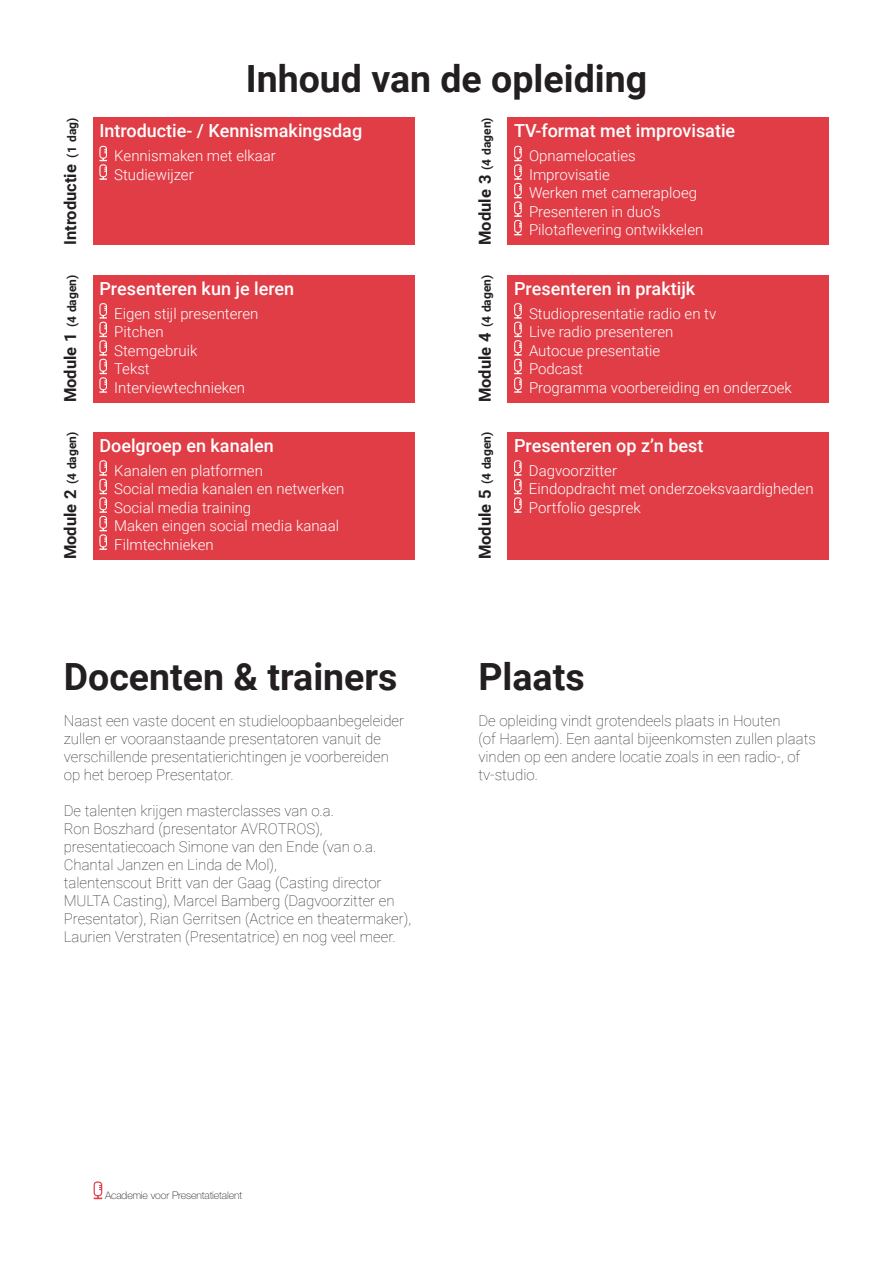
<style>
.page{position:relative;width:893px;height:1263px;background:#fff}
.page>*{position:absolute;margin:0;border:0;box-sizing:border-box;transform-origin:0 0}
.t1{font:700 37.5px "Roboto";color:#231f20}
.t2{font:500 18px "Roboto";color:#fff}
.t3{font:700 16.5px "Roboto";color:#231f20}
.t4{font:100 15px/18px "Roboto";color:#231f20}
.t5{font:300 15px "Roboto";color:#fff}
.t6{font:700 12px "Roboto";color:#231f20}
.t7{font:100 10.5px "Helvetica Neue LT Std";letter-spacing:-.01em;color:#231f20}
.s1{font-size:16.5px}
.s2{font-size:12px}
</style>
<div class="page">
<svg style="left:94px;top:1181px;width:8px;height:18px"></svg>
<div style="left:508px;top:117px;width:321px;height:128px;background:#e03d46"></div>
<svg style="left:514px;top:146px;width:8px;height:89px"></svg>
<div style="left:508px;top:275px;width:321px;height:127px;background:#e03d46"></div>
<svg style="left:514px;top:303px;width:8px;height:90px"></svg>
<div style="left:93px;top:117px;width:322px;height:128px;background:#e03d46"></div>
<svg style="left:99px;top:146px;width:8px;height:34px"></svg>
<div style="left:93px;top:432px;width:322px;height:127px;background:#e03d46"></div>
<svg style="left:99px;top:460px;width:8px;height:90px"></svg>
<div style="left:508px;top:432px;width:321px;height:127px;background:#e03d46"></div>
<svg style="left:514px;top:460px;width:8px;height:53px"></svg>
<div style="left:93px;top:275px;width:322px;height:127px;background:#e03d46"></div>
<svg style="left:99px;top:303px;width:8px;height:90px"></svg>
<p class="t1" style="left:246px;top:52px;width:403px">Inhoud van de opleiding</p>
<p class="t6" style="left:478px;top:245px;width:129px;rotate:-90deg"><span class="s1">Module 3</span> (4 dagen)</p>
<p class="t6" style="left:478px;top:402px;width:129px;rotate:-90deg"><span class="s1">Module 4</span> (4 dagen)</p>
<p class="t3" style="left:59px;top:245px;width:129px;rotate:-90deg">Introductie <span class="s2">(1 dag)</span></p>
<p class="t6" style="left:63px;top:402px;width:129px;rotate:-90deg"><span class="s1">Module 1</span> (4 dagen)</p>
<p class="t6" style="left:63px;top:559px;width:129px;rotate:-90deg"><span class="s1">Module 2</span> (4 dagen)</p>
<p class="t6" style="left:478px;top:559px;width:129px;rotate:-90deg"><span class="s1">Module 5</span> (4 dagen)</p>
<p class="t2" style="left:99px;top:118px;width:264px">Introductie- / Kennismakingsdag</p>
<p class="t5" style="left:114px;top:145px;width:163px">Kennismaken met elkaar</p>
<p class="t5" style="left:114px;top:164px;width:81px">Studiewijzer</p>
<p class="t2" style="left:99px;top:276px;width:196px">Presenteren kun je leren</p>
<p class="t5" style="left:114px;top:303px;width:146px">Eigen stijl presenteren</p>
<p class="t5" style="left:114px;top:321px;width:51px">Pitchen</p>
<p class="t5" style="left:114px;top:340px;width:85px">Stemgebruik</p>
<p class="t5" style="left:114px;top:358px;width:37px">Tekst</p>
<p class="t5" style="left:114px;top:377px;width:132px">Interviewtechnieken</p>
<p class="t2" style="left:99px;top:433px;width:176px">Doelgroep en kanalen</p>
<p class="t5" style="left:114px;top:460px;width:150px">Kanalen en platformen</p>
<p class="t5" style="left:114px;top:478px;width:232px">Social media kanalen en netwerken</p>
<p class="t5" style="left:114px;top:497px;width:138px">Social media training</p>
<p class="t5" style="left:114px;top:515px;width:226px">Maken eingen social media kanaal</p>
<p class="t5" style="left:114px;top:534px;width:101px">Filmtechnieken</p>
<p class="t2" style="left:514px;top:118px;width:223px">TV-format met improvisatie</p>
<p class="t5" style="left:529px;top:145px;width:108px">Opnamelocaties</p>
<p class="t5" style="left:529px;top:164px;width:82px">Improvisatie</p>
<p class="t5" style="left:529px;top:182px;width:170px">Werken met cameraploeg</p>
<p class="t5" style="left:529px;top:201px;width:133px">Presenteren in duo’s</p>
<p class="t5" style="left:529px;top:220px;width:176px">Pilotaflevering ontwikkelen</p>
<p class="t2" style="left:514px;top:276px;width:183px">Presenteren in praktijk</p>
<p class="t5" style="left:529px;top:303px;width:189px">Studiopresentatie radio en tv</p>
<p class="t5" style="left:529px;top:321px;width:146px">Live radio presenteren</p>
<p class="t5" style="left:529px;top:340px;width:133px">Autocue presentatie</p>
<p class="t5" style="left:529px;top:358px;width:56px">Podcast</p>
<p class="t5" style="left:529px;top:377px;width:264px">Programma voorbereiding en onderzoek</p>
<p class="t2" style="left:514px;top:433px;width:191px">Presenteren op z’n best</p>
<p class="t5" style="left:529px;top:460px;width:90px">Dagvoorzitter</p>
<p class="t5" style="left:529px;top:478px;width:286px">Eindopdracht met onderzoeksvaardigheden</p>
<p class="t5" style="left:529px;top:497px;width:113px">Portfolio gesprek</p>
<p class="t1" style="left:64px;top:650px;width:335px">Docenten &amp; trainers</p>
<p class="t4" style="left:64px;top:711px;width:342px">Naast een vaste docent en studieloopbaanbegeleider zullen er vooraanstaande presentatoren vanuit de verschillende presentatierichtingen je voorbereiden</p>
<p class="t4" style="left:64px;top:765px;width:171px">op het beroep Presentator.</p>
<p class="t4" style="left:64px;top:801px;width:272px">De talenten krijgen masterclasses van o.a.</p>
<p class="t4" style="left:64px;top:819px;width:260px">Ron Boszhard (presentator AVROTROS),</p>
<p class="t4" style="left:64px;top:837px;width:314px">presentatiecoach Simone van den Ende (van o.a.<br>Chantal Janzen en Linda de Mol),</p>
<p class="t4" style="left:64px;top:873px;width:349px">talentenscout Britt van der Gaag (Casting director MULTA Casting), Marcel Bamberg (Dagvoorzitter en Presentator), Rian Gerritsen (Actrice en theatermaker), Laurien Verstraten (Presentatrice) en nog veel meer.</p>
<p class="t1" style="left:478px;top:650px;width:108px">Plaats</p>
<p class="t4" style="left:478px;top:711px;width:304px">De opleiding vindt grotendeels plaats in Houten</p>
<p class="t4" style="left:478px;top:729px;width:339px">(of Haarlem). Een aantal bijeenkomsten zullen plaats vinden op een andere locatie zoals in een radio-, of tv-studio.</p>
<p class="t7" style="left:105px;top:1189px;width:139px">Academie voor Presentatietalent</p>
</div>
